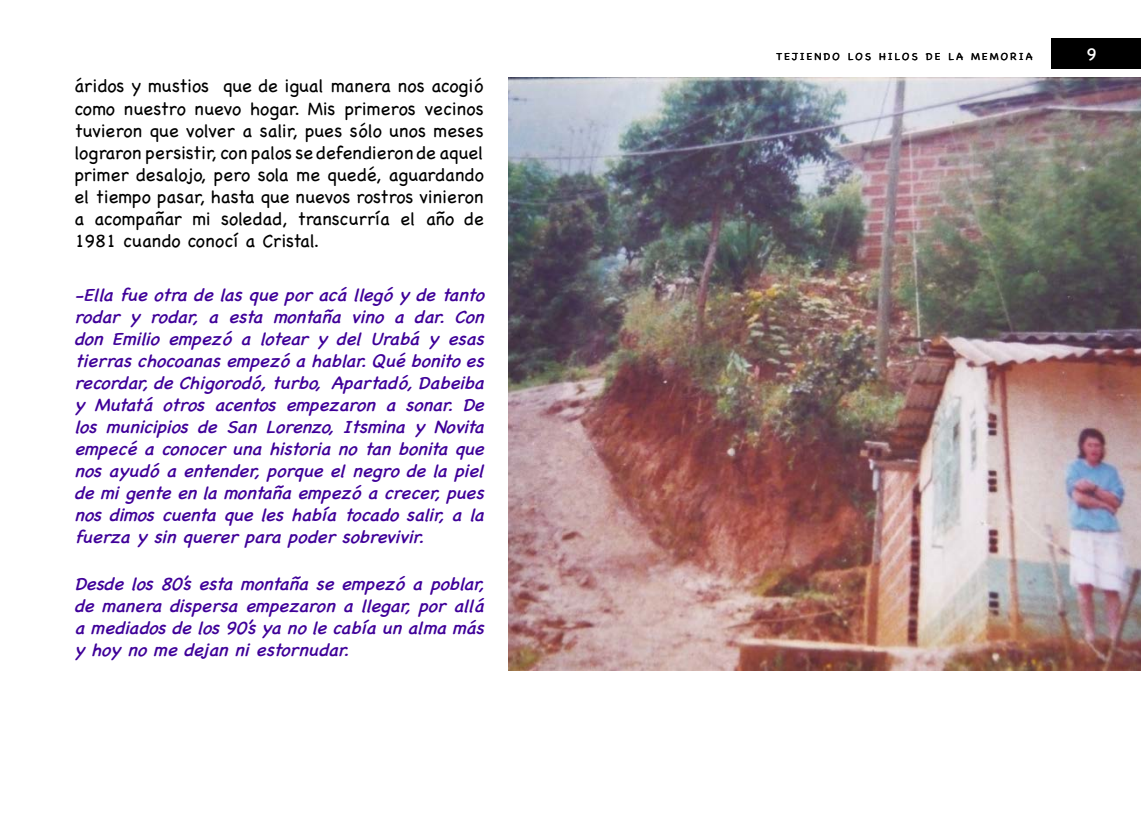
<style>
.page{position:relative;width:1141px;height:819px;background:#fff}
.page>*{position:absolute;margin:0;border:0;box-sizing:border-box;transform-origin:0 0}
.t1{font:italic 18.38px/22.1px "Chalkboard SE";color:#3f0099;text-align:justify}
.t2{font:300 18.38px/22.1px "Chalkboard SE";color:#000;text-align:justify}
.t3{font:17.5px "Chalkboard SE";color:#fff}
.t4{font:10.5px "Chalkboard";letter-spacing:.2em;color:#000}
</style>
<div class="page">
<div style="left:1051px;top:38px;width:90px;height:30px;background:#000"></div>
<img style="left:508px;top:78px;width:633px;height:592px">
<div style="left:1052px;top:39px;width:89px;height:30px;background:#000"></div>
<p class="t2" style="left:74px;top:74px;width:411px">áridos y mustios que de igual manera nos acogió como nuestro nuevo hogar. Mis primeros vecinos tuvieron que volver a salir, pues sólo unos meses lograron persistir, con palos se defendieron de aquel primer desalojo, pero sola me quedé, aguardando el tiempo pasar, hasta que nuevos rostros vinieron a acompañar mi soledad, transcurría el año de 1981 cuando conocí a Cristal.</p>
<p class="t1" style="left:74px;top:282px;width:418px">-Ellafueotradelasqueporacállegóydetanto rodar y rodar, a esta montaña vino a dar. Con don Emilio empezó a lotear y del Urabá y esas tierraschocoanasempezóahablar.Québonitoes recordar,deChigorodó,turbo, Apartadó,Dabeiba y Mutatá otros acentos empezaron a sonar. De los municipios de San Lorenzo, Itsmina y Novita empecéaconocerunahistorianotanbonitaque nosayudóaentender,porqueelnegrodelapiel demigenteenlamontañaempezóacrecer,pues nosdimoscuentaqueleshabíatocadosalir,ala fuerzaysinquererparapodersobrevivir.</p>
<p class="t1" style="left:74px;top:572px;width:418px">Desdelos80’sestamontañaseempezóapoblar, demaneradispersaempezaronallegar,porallá amediadosdelos90’syanolecabíaunalmamás yhoynomedejanniestornudar.</p>
<p class="t4" style="left:776px;top:51px;width:258px">TEJIENDO LOS HILOS DE LA MEMORIA</p>
<p class="t3" style="left:1087px;top:39px;width:11px">9</p>
</div>
